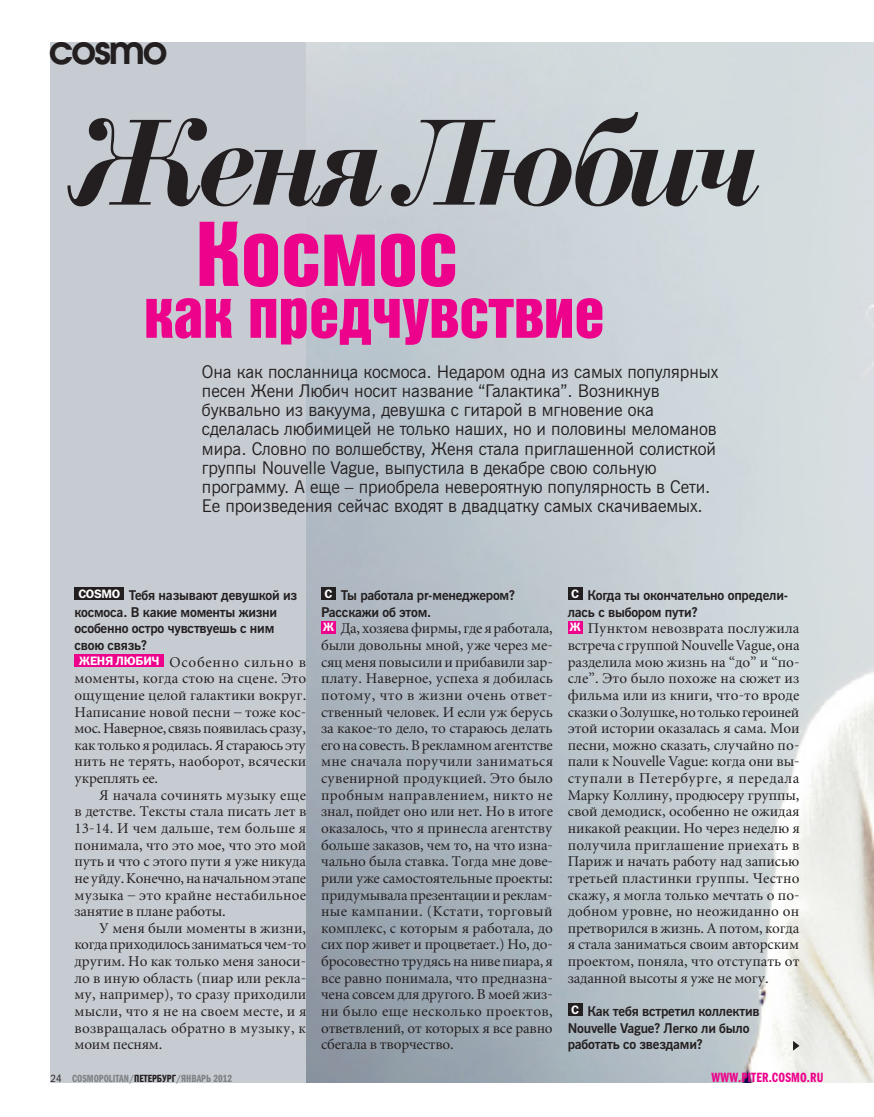
<style>
.page{position:relative;width:874px;height:1117px;background:#fff}
.page>*{position:absolute;margin:0;border:0;box-sizing:border-box;transform-origin:0 0}
.Paragraph_Style_1{font:italic 700 126px "Bodoni";letter-spacing:-.06em;color:#231f20}
.t1{font:89.25px "Bastion Kontrast";color:#ed028c}
.t2{font:67.55px "Bastion Kontrast";color:#ed028c}
.Intro{font:17.5px/19.2px "News Gothic BT";letter-spacing:-.005em;color:#231f20}
.Body_Miniature_-5{font:14.7px/16.6px "Miniature";letter-spacing:-.01em;color:#231f20;text-align:justify}
.Body_Miniature{font:14.7px/16.6px "Miniature";letter-spacing:.015em;color:#231f20;text-align:justify}
.Body_NG_Bold_Black{font:13.47px/16.6px "News Gothic Bd BT";letter-spacing:-.015em;color:#231f20}
.t3{font:13.47px "Franklin Gothic Demi Cmp ITC";letter-spacing:.01em;color:#ed028c}
.t4{font:12.25px "Franklin Gothic Demi ITC";letter-spacing:-.02em;color:#fff}
.t5{font:10.5px "Franklin Gothic Demi Cmp ITC";color:#808285}
.s1{font-family:"Franklin Gothic Book Cond ITC";color:#231f20}
.s2{color:#231f20}
</style>
<div class="page">
<div style="left:51px;top:42px;width:822px;height:1039px;background:#c7ccd2"></div>
<img style="left:306px;top:42px;width:567px;height:1039px">
<div style="left:74px;top:587px;width:50px;height:13px;background:#231f20"></div>
<div style="left:74px;top:654px;width:90px;height:12px;background:#ed028c"></div>
<div style="left:321px;top:587px;width:15px;height:13px;background:#231f20"></div>
<div style="left:321px;top:620px;width:15px;height:13px;background:#ed028c"></div>
<div style="left:567px;top:587px;width:15px;height:13px;background:#231f20"></div>
<div style="left:567px;top:620px;width:15px;height:13px;background:#ed028c"></div>
<div style="left:567px;top:1003px;width:15px;height:12px;background:#231f20"></div>
<svg style="left:792px;top:1040px;width:7px;height:10px"></svg>
<p class="Paragraph_Style_1" style="left:74px;top:86px;width:689px">Женя Любич</p>
<p class="t1" style="left:196px;top:209px;width:263px">Космос</p>
<p class="t2" style="left:144px;top:279px;width:462px">как предчувствие</p>
<p class="Intro" style="left:202px;top:362px;width:517px">Она как посланница космоса. Недаром одна из самых популярных песен Жени Любич носит название “Галактика”. Возникнув буквально из вакуума, девушка с гитарой в мгновение ока сделалась любимицей не только наших, но и половины меломанов мира. Словно по волшебству, Женя стала приглашенной солисткой группы Nouvelle Vague, выпустила в декабре свою сольную программу. А еще – приобрела невероятную популярность в Сети.<br>Ее произведения сейчас входят в двадцатку самых скачиваемых.</p>
<p class="t4" style="left:78px;top:586px;width:43px">COSMO</p>
<p class="Body_NG_Bold_Black" style="left:74px;top:587px;width:224px;text-indent:54px">Тебя называют девушкой из космоса. В какие моменты жизни особенно остро чувствуешь с ним свою связь?</p>
<p class="t4" style="left:79px;top:653px;width:82px">Женя Любич</p>
<p class="Body_Miniature_-5" style="left:74px;top:654px;width:233px;text-indent:95px">Особенно сильно в моменты, когда стою на сцене. Это ощущение целой галактики вокруг.<br>Написание новой песни – тоже кос&shy;мос. Наверное, связь появилась сразу, как только я родилась. Я стараюсь эту нить не терять, наоборот, всячески укреплять ее.</p>
<p class="Body_Miniature" style="left:74px;top:787px;width:233px;text-indent:25px">Я начала сочинять музыку еще в детстве. Тексты стала писать лет в 13-14. И чем дальше, тем больше я понимала, что это мое, что это мой путь и что с этого пути я уже никуда не уйду. Конечно, на начальном этапе музыка – это крайне нестабильное занятие в плане работы.</p>
<p class="Body_Miniature" style="left:74px;top:920px;width:233px;text-indent:25px">У меня были моменты в жизни, когда приходилось заниматься чем-то другим. Но как только меня заноси&shy;ло в иную область (пиар или рекла&shy;му, например), то сразу приходили мысли, что я не на своем месте, и я возвращалась обратно в музыку, к моим песням.</p>
<p class="t4" style="left:324px;top:586px;width:9px">C</p>
<p class="Body_NG_Bold_Black" style="left:321px;top:587px;width:195px;text-indent:20px">Ты работала pr-менеджером?<br>Расскажи об этом.</p>
<p class="t4" style="left:323px;top:619px;width:13px">Ж</p>
<p class="Body_Miniature_-5" style="left:321px;top:620px;width:233px;text-indent:20px">Да, хозяева фирмы, где я работала, были довольны мной, уже через ме&shy;сяц меня повысили и прибавили зар&shy;плату. Наверное, успеха я добилась потому, что в жизни очень ответ&shy;ственный человек. И если уж берусь за какое-то дело, то стараюсь делать его на совесть. В рекламном агентстве мне сначала поручили заниматься сувенирной продукцией. Это было пробным направлением, никто не знал, пойдет оно или нет. Но в итоге оказалось, что я принесла агентству больше заказов, чем то, на что изна&shy;чально была ставка. Тогда мне дове&shy;рили уже самостоятельные проекты: придумывала презентации и реклам&shy;ные кампании. (Кстати, торговый комплекс, с которым я работала, до сих пор живет и процветает.) Но, до&shy;бросовестно трудясь на ниве пиара, я все равно понимала, что предназна&shy;чена совсем для другого. В моей жиз&shy;ни было еще несколько проектов, ответвлений, от которых я все равно сбегала в творчество.</p>
<p class="t4" style="left:571px;top:586px;width:9px">C</p>
<p class="Body_NG_Bold_Black" style="left:567px;top:587px;width:222px;text-indent:20px">Когда ты окончательно определи&shy;лась с выбором пути?</p>
<p class="t4" style="left:569px;top:619px;width:13px">Ж</p>
<p class="Body_Miniature_-5" style="left:567px;top:620px;width:233px;text-indent:20px">Пунктом невозврата послужила встреча с группой Nouvelle Vague, она разделила мою жизнь на “до” и “по&shy;сле”. Это было похоже на сюжет из фильма или из книги, что-то вроде сказки о Золушке, но только героиней этой истории оказалась я сама. Мои песни, можно сказать, случайно по&shy;пали к Nouvelle Vague: когда они вы&shy;ступали в Петербурге, я передала Марку Коллину, продюсеру группы, свой демодиск, особенно не ожидая никакой реакции. Но через неделю я получила приглашение приехать в Париж и начать работу над записью третьей пластинки группы. Честно скажу, я могла только мечтать о по&shy;добном уровне, но неожиданно он претворился в жизнь. А потом, когда я стала заниматься своим авторским проектом, поняла, что отступать от заданной высоты я уже не могу.</p>
<p class="t4" style="left:571px;top:1002px;width:9px">C</p>
<p class="Body_NG_Bold_Black" style="left:567px;top:1003px;width:193px;text-indent:20px">Как тебя встретил коллектив<br>Nouvelle Vague? Легко ли было работать со звездами?</p>
<p class="t5" style="left:51px;top:1072px;width:183px"><span class="s1">24</span> COSMOPOLITAN/<span class="s2">ПЕТЕРБУРГ</span>/ЯНВАРЬ 2012</p>
<p class="t3" style="left:711px;top:1069px;width:69px">WWW.PITER.COSMO</p>
<p class="t3" style="left:806px;top:1069px;width:18px">.RU</p>
</div>
